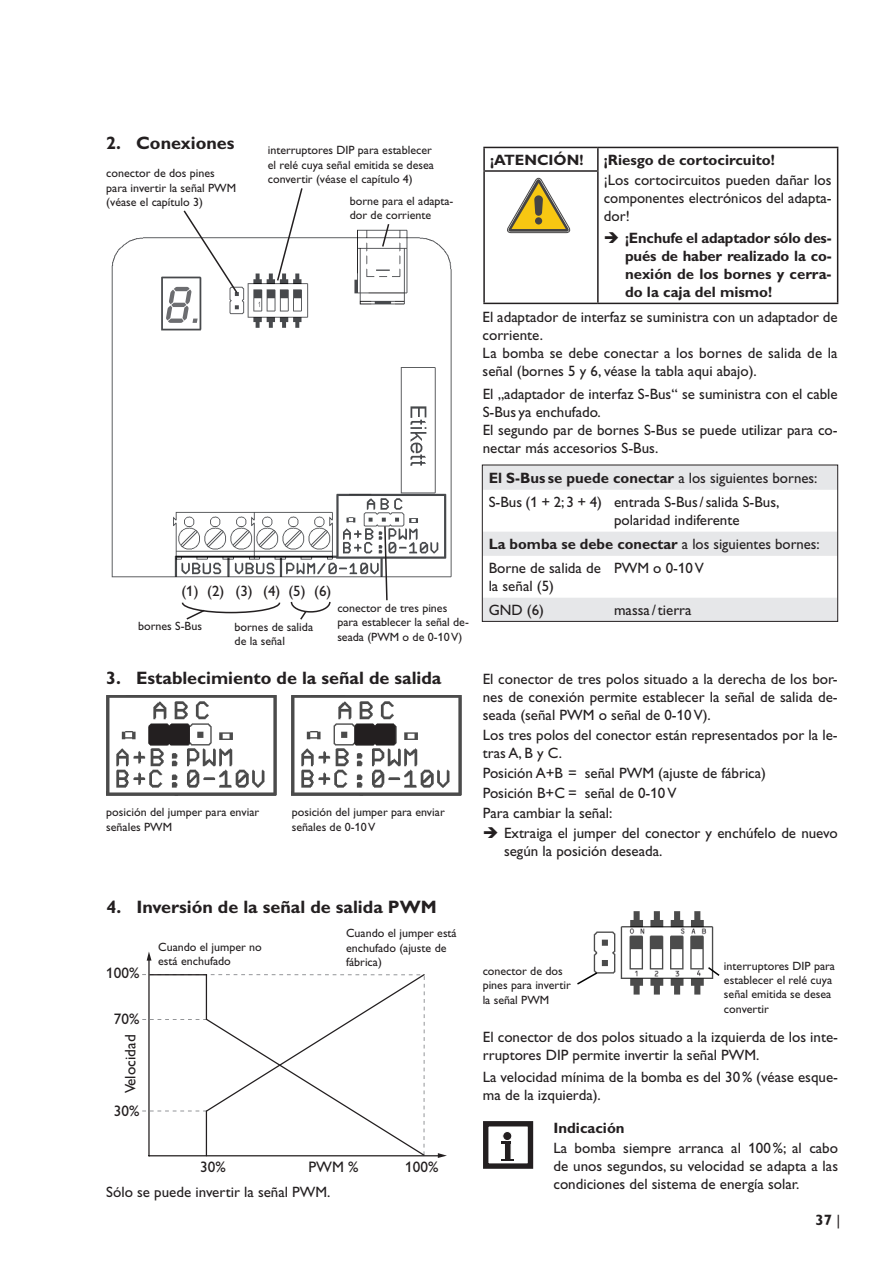
<style>
.page{position:relative;width:893px;height:1263px;background:#fff}
.page>*{position:absolute;margin:0;border:0;box-sizing:border-box;transform-origin:0 0}
.t1{font:54px "Lcd D";color:#6c6d70}
.t2{font:700 18px "Gill Alt One";color:#231f20}
.t3{font:15.3px "Gill Alt One";color:#231f20}
.t4{font:15px/18px "Gill Alt One";color:#231f20}
.t5{font:700 15px/18px "Gill Alt One";color:#231f20;text-align:justify}
.t6{font:12px/14.4px "Gill Alt One";color:#231f20}
.s1{font-weight:700}
.s2{font-weight:400}
</style>
<div class="page">
<svg style="left:147px;top:951px;width:5px;height:10px"></svg>
<svg style="left:438px;top:1153px;width:9px;height:5px"></svg>
<hr style="left:148px;top:958px;width:2px;height:198px;background:#231f20">
<hr style="left:149px;top:1155px;width:291px;height:1px;background:#231f20">
<svg style="left:142px;top:973px;width:284px;height:184px"></svg>
<img style="left:593px;top:911px;width:121px;height:84px">
<div style="left:484px;top:467px;width:352px;height:153px;background:#e6e7e9"></div>
<svg style="left:484px;top:490px;width:352px;height:107px"></svg>
<div style="left:482px;top:465px;width:356px;height:157px;border:1px solid #231f20"></div>
<img style="left:111px;top:229px;width:341px;height:349px">
<svg style="left:181px;top:602px;width:100px;height:18px"></svg>
<svg style="left:383px;top:525px;width:5px;height:76px"></svg>
<svg style="left:290px;top:601px;width:41px;height:19px"></svg>
<svg style="left:276px;top:188px;width:28px;height:94px"></svg>
<svg style="left:182px;top:210px;width:57px;height:85px"></svg>
<hr style="left:483px;top:147px;width:115px;height:1px;background:#231f20">
<hr style="left:483px;top:148px;width:2px;height:22px;background:#231f20">
<hr style="left:598px;top:147px;width:240px;height:1px;background:#231f20">
<hr style="left:597px;top:148px;width:2px;height:22px;background:#231f20">
<svg style="left:837px;top:148px;width:1px;height:23px"></svg>
<hr style="left:483px;top:170px;width:116px;height:2px;background:#231f20">
<hr style="left:483px;top:172px;width:2px;height:131px;background:#231f20">
<hr style="left:597px;top:172px;width:2px;height:131px;background:#231f20">
<hr style="left:837px;top:171px;width:1px;height:132px;background:#231f20">
<hr style="left:483px;top:303px;width:115px;height:1px;background:#231f20">
<hr style="left:598px;top:303px;width:240px;height:1px;background:#231f20">
<svg style="left:507px;top:178px;width:64px;height:55px"></svg>
<svg style="left:577px;top:971px;width:22px;height:15px"></svg>
<svg style="left:706px;top:965px;width:14px;height:12px"></svg>
<div style="left:483px;top:1121px;width:50px;height:48px;border:5px solid #231f20"></div>
<div style="left:504px;top:1141px;width:7px;height:20px;background:#231f20;border:1px solid #fff"></div>
<svg style="left:502px;top:1141px;width:9px;height:3px"></svg>
<svg style="left:502px;top:1159px;width:12px;height:1px"></svg>
<div style="left:503px;top:1131px;width:9px;height:9px;background:#231f20;border-radius:50%"></div>
<div style="left:502px;top:1131px;width:10px;height:10px;border:1px solid #fff;border-radius:50%"></div>
<svg style="left:381px;top:224px;width:9px;height:24px"></svg>
<img style="left:106px;top:696px;width:171px;height:100px">
<img style="left:291px;top:696px;width:171px;height:100px">
<svg style="left:147px;top:723px;width:43px;height:23px"></svg>
<svg style="left:353px;top:723px;width:43px;height:23px"></svg>
<p class="t2" style="left:106px;top:132px;width:130px">2. Conexiones</p>
<p class="t6" style="left:106px;top:166px;width:131px">conector de dos pines para invertir la señal PWM (véase el capítulo 3)</p>
<h1 class="t1" style="left:162px;top:278px;width:40px">8.</h1>
<p class="t6" style="left:268px;top:143px;width:168px">interruptores DIP para establecer el relé cuya señal emitida se desea convertir (véase el capítulo 4)</p>
<p class="t6" style="left:350px;top:193px;width:105px">borne para el adapta&shy;dor de corriente</p>
<p class="t4" style="left:181px;top:582px;width:101px">(1) (2) (3) (4)</p>
<p class="t4" style="left:288px;top:582px;width:45px">(5) (6)</p>
<p class="t6" style="left:138px;top:619px;width:65px">bornes S-Bus</p>
<p class="t6" style="left:235px;top:619px;width:80px">bornes de salida de la señal</p>
<p class="t6" style="left:337px;top:601px;width:133px">conector de tres pines para establecer la señal de&shy;seada (PWM o de 0-10 V)</p>
<p class="t5" style="left:490px;top:151px;width:95px">¡ATENCIÓN!</p>
<p class="t5" style="left:604px;top:151px;width:172px">¡Riesgo de cortocircuito!</p>
<p class="t4" style="left:604px;top:171px;width:229px;text-align:justify">¡Los cortocircuitos pueden dañar los componentes electrónicos del adapta&shy;dor!</p>
<p class="t5" style="left:625px;top:229px;width:208px">¡Enchufe el adaptador sólo des&shy;pués de haber realizado la co&shy;nexión de los bornes y cerra&shy;do la caja del mismo!</p>
<p class="t4" style="left:483px;top:308px;width:357px">El adaptador de interfaz se suministra con un adaptador de corriente.<br>La bomba se debe conectar a los bornes de salida de la señal (bornes 5 y 6, véase la tabla aqui abajo).</p>
<p class="t4" style="left:483px;top:385px;width:357px">El „adaptador de interfaz S-Bus“ se suministra con el cable S-Bus ya enchufado.<br>El segundo par de bornes S-Bus se puede utilizar para co&shy;nectar más accesorios S-Bus.</p>
<p class="t4" style="left:489px;top:466px;width:330px;line-height:24.5px"><span class="s1">El S-Bus se puede conectar</span> a los siguientes bornes:<br>S-Bus (1 + 2; 3 + 4) entrada S-Bus/salida S-Bus,</p>
<p class="t4" style="left:489px;top:508px;width:333px;line-height:24px;text-indent:125px">polaridad indiferente<br><span class="s1">La bomba se debe conectar</span> a los siguientes bornes:<br>Borne de salida de</p>
<p class="t4" style="left:489px;top:577px;width:67px">la señal (5)</p>
<p class="t4" style="left:614px;top:559px;width:91px">PWM o 0-10 V</p>
<p class="t4" style="left:489px;top:601px;width:57px">GND (6)</p>
<p class="t4" style="left:614px;top:601px;width:79px">massa /tierra</p>
<p class="t2" style="left:106px;top:668px;width:337px">3. Establecimiento de la señal de salida</p>
<p class="t4" style="left:483px;top:670px;width:357px;text-align:justify">El conector de tres polos situado a la derecha de los bor&shy;nes de conexión permite establecer la señal de salida de&shy;seada (señal PWM o señal de 0-10 V).</p>
<p class="t4" style="left:483px;top:726px;width:357px">Los tres polos del conector están representados por la le&shy;tras A, B y C.</p>
<p class="t4" style="left:483px;top:763px;width:285px;line-height:20.1px">Posición A+B = señal PWM (ajuste de fábrica)<br>Posición B+C = señal de 0-10 V<br>Para cambiar la señal:</p>
<p class="t4" style="left:504px;top:824px;width:335px">Extraiga el jumper del conector y enchúfelo de nuevo según la posición deseada.</p>
<p class="t6" style="left:106px;top:805px;width:154px">posición del jumper para enviar señales PWM</p>
<p class="t6" style="left:292px;top:805px;width:154px">posición del jumper para enviar señales de 0-10 V</p>
<p class="t2" style="left:107px;top:896px;width:331px">4. Inversión de la señal de salida PWM</p>
<p class="t6" style="left:158px;top:939px;width:105px">Cuando el jumper no está enchufado</p>
<p class="t6" style="left:346px;top:926px;width:112px">Cuando el jumper está enchufado (ajuste de fábrica)</p>
<p class="t3" style="left:106px;top:964px;width:35px">100%</p>
<p class="t3" style="left:114px;top:1010px;width:27px">70%</p>
<p class="t3" style="left:122px;top:1093px;width:60px;rotate:-90deg">Velocidad</p>
<p class="t3" style="left:114px;top:1102px;width:27px">30%</p>
<p class="t3" style="left:200px;top:1158px;width:27px">30%</p>
<p class="t3" style="left:308px;top:1158px;width:52px">PWM %</p>
<p class="t3" style="left:405px;top:1158px;width:35px">100%</p>
<p class="t4" style="left:106px;top:1183px;width:226px">Sólo se puede invertir la señal PWM.</p>
<p class="t6" style="left:483px;top:963px;width:90px">conector de dos pines para invertir la señal PWM</p>
<p class="t6" style="left:724px;top:958px;width:113px">interruptores DIP para establecer el relé cuya señal emitida se desea convertir</p>
<p class="t4" style="left:483px;top:1028px;width:357px">El conector de dos polos situado a la izquierda de los inte&shy;rruptores DIP permite invertir la señal PWM.</p>
<p class="t4" style="left:483px;top:1068px;width:357px">La velocidad mínima de la bomba es del 30% (véase esque&shy;ma de la izquierda).</p>
<p class="t5" style="left:553px;top:1118px;width:73px">Indicación</p>
<p class="t4" style="left:553px;top:1139px;width:286px;text-align:justify">La bomba siempre arranca al 100%; al cabo de unos segundos, su velocidad se adapta a las condiciones del sistema de energía solar.</p>
<p class="t5" style="left:816px;top:1210px;width:26px">37 <span class="s2">|</span></p>
</div>
